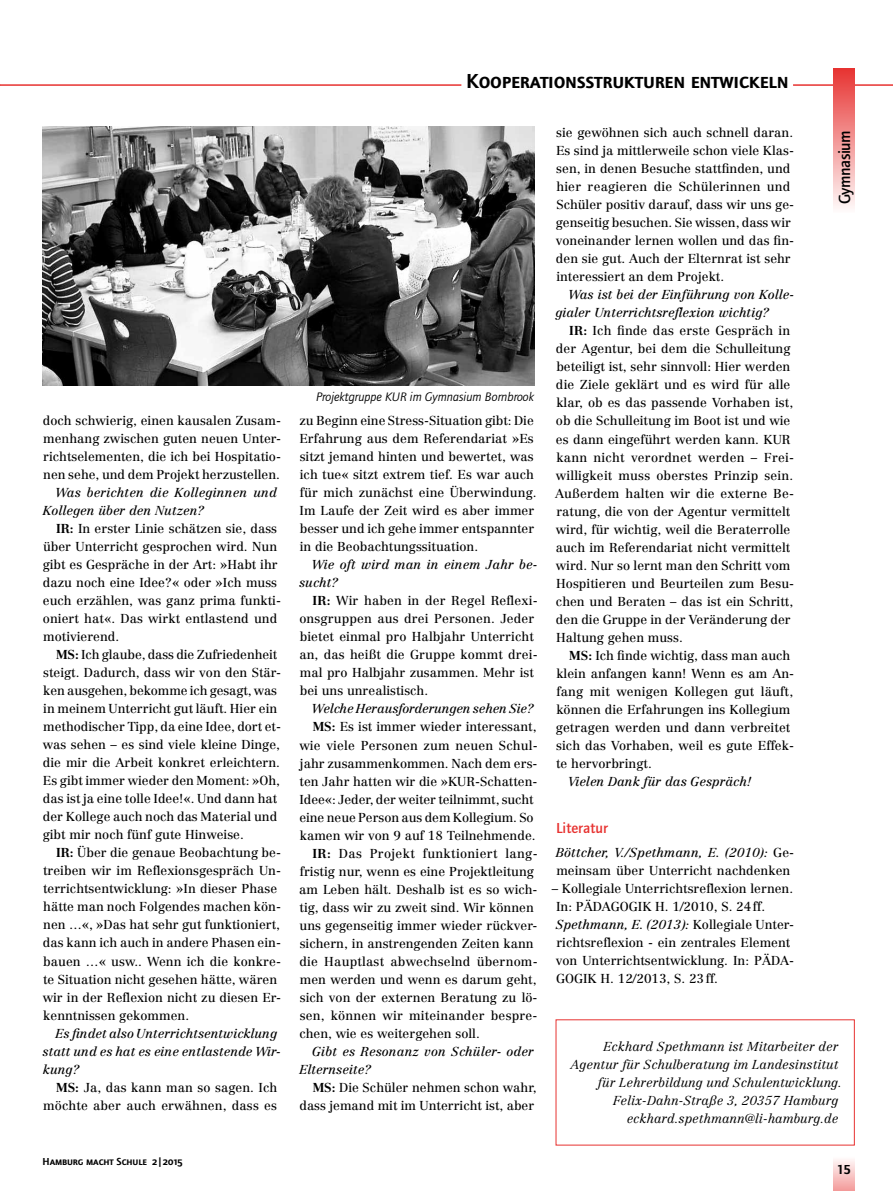
<style>
.page{position:relative;width:893px;height:1191px;background:#fff}
.page>*{position:absolute;margin:0;border:0;box-sizing:border-box;transform-origin:0 0}
.t1{font:600 21px "Foundry Journal SC";color:#000}
.t2{font:500 16.5px "Foundry Journal";letter-spacing:-.03em;color:#000}
.t3{font:500 15px "Foundry Journal";color:#e73230}
.t4{font:600 13.5px "Foundry Journal";color:#000}
.t5{font:12.75px/18px "Centennial";color:#000}
.t6{font:italic 12.75px/18px "Centennial";color:#000}
.t7{font:italic 300 12.75px/18px "Centennial";color:#000;text-align:right}
.t8{font:italic 12.75px "Foundry Journal";letter-spacing:-.005em;color:#000}
.t9{font:12.75px "Centennial";letter-spacing:.025em;color:#000}
.t10{font:600 10.5px "Foundry Journal SC";color:#000}
.s1{font-weight:700}
.s2{font-style:italic}
</style>
<div class="page">
<hr style="left:0;top:84px;width:893px;height:2px;background:#e73230">
<div style="left:833px;top:1157px;width:22px;height:34px;background:linear-gradient(to bottom,#fffcfc,#f39d9c)"></div>
<div style="left:461px;top:81px;width:332px;height:6px;background:#fff"></div>
<div style="left:833px;top:68px;width:22px;height:145px;background:linear-gradient(to bottom,#e73231,#fffcfc)"></div>
<img style="left:43px;top:127px;width:491px;height:258px">
<p class="t5" style="left:43px;top:412px;width:240px;text-align:justify">doch schwierig, einen kausalen Zusam&shy;menhang zwischen guten neuen Unter&shy;richtselementen, die ich bei Hospitatio&shy;nen sehe, und dem Projekt herzustellen.</p>
<p class="t6" style="left:43px;top:483px;width:236px;text-indent:12px">Was berichten die Kolleginnen und<br>Kollegen über den Nutzen?</p>
<p class="t5" style="left:43px;top:520px;width:240px;text-indent:13px"><span class="s1">IR:</span> In erster Linie schätzen sie, dass über Unterricht gesprochen wird. Nun gibt es Gespräche in der Art: »Habt ihr dazu noch eine Idee?« oder »Ich muss euch erzählen, was ganz prima funkti&shy;oniert hat«. Das wirkt entlastend und motivierend.</p>
<p class="t5" style="left:43px;top:646px;width:240px;text-indent:13px"><span class="s1">MS:</span> Ich glaube, dass die Zufriedenheit steigt. Dadurch, dass wir von den Stär&shy;ken ausgehen, bekomme ich gesagt, was in meinem Unterricht gut läuft. Hier ein methodischer Tipp, da eine Idee, dort et&shy;was sehen – es sind viele kleine Dinge, die mir die Arbeit konkret erleichtern.<br>Es gibt immer wieder den Moment: »Oh, das ist ja eine tolle Idee!«. Und dann hat der Kollege auch noch das Material und gibt mir noch fünf gute Hinweise.</p>
<p class="t5" style="left:43px;top:844px;width:240px;text-indent:13px"><span class="s1">IR:</span> Über die genaue Beobachtung be&shy;treiben wir im Reflexionsgespräch Un&shy;terrichtsentwicklung: »In dieser Phase hätte man noch Folgendes machen kön&shy;nen …«, »Das hat sehr gut funktioniert, das kann ich auch in andere Phasen ein&shy;bauen …« usw.. Wenn ich die konkre&shy;te Situation nicht gesehen hätte, wären wir in der Reflexion nicht zu diesen Er&shy;kenntnissen gekommen.</p>
<p class="t6" style="left:43px;top:1024px;width:240px;text-indent:13px">Es findet also Unterrichtsentwicklung statt und es hat es eine entlastende Wir&shy;kung?</p>
<p class="t5" style="left:43px;top:1078px;width:236px;text-align:right"><span class="s1">MS:</span> Ja, das kann man so sagen. Ich möchte aber auch erwähnen, dass es</p>
<p class="t10" style="left:43px;top:1155px;width:142px">Hamburg macht Schule 2|2015</p>
<h1 class="t1" style="left:466px;top:69px;width:324px">Kooperationsstrukturen entwickeln</h1>
<p class="t8" style="left:315px;top:390px;width:220px">Projektgruppe KUR im Gymnasium Bornbrook</p>
<p class="t5" style="left:299px;top:412px;width:239px">zu Beginn eine Stress-Situation gibt: Die Erfahrung aus dem Referendariat »Es sitzt jemand hinten und bewertet, was ich tue« sitzt extrem tief. Es war auch für mich zunächst eine Überwindung.<br>Im Laufe der Zeit wird es aber immer besser und ich gehe immer entspannter in die Beobachtungssituation.</p>
<p class="t6" style="left:299px;top:556px;width:240px;text-indent:13px">Wie oft wird man in einem Jahr be&shy;sucht?</p>
<p class="t5" style="left:299px;top:592px;width:240px;text-indent:13px"><span class="s1">IR:</span> Wir haben in der Regel Reflexi&shy;onsgruppen aus drei Personen. Jeder bietet einmal pro Halbjahr Unterricht an, das heißt die Gruppe kommt drei&shy;mal pro Halbjahr zusammen. Mehr ist bei uns unrealistisch.</p>
<p class="t6" style="left:312px;top:700px;width:224px">Welche Herausforderungen sehen Sie?</p>
<p class="t5" style="left:313px;top:718px;width:225px"><span class="s1">MS:</span> Es ist immer wieder interessant,</p>
<p class="t5" style="left:299px;top:736px;width:240px">wie viele Personen zum neuen Schul-</p>
<p class="t5" style="left:300px;top:754px;width:239px">jahr zusammenkommen. Nach dem ers-</p>
<p class="t5" style="left:300px;top:772px;width:239px">ten Jahr hatten wir die »KUR-Schatten-</p>
<p class="t5" style="left:300px;top:790px;width:236px">Idee«: Jeder, der weiter teilnimmt, sucht</p>
<p class="t5" style="left:299px;top:808px;width:236px">eine neue Person aus dem Kollegium. So</p>
<p class="t5" style="left:300px;top:826px;width:237px">kamen wir von 9 auf 18 Teilnehmende.</p>
<p class="t9" style="left:313px;top:845px;width:226px"><span class="s1">IR:</span> Das Projekt funktioniert lang-</p>
<p class="t5" style="left:300px;top:862px;width:236px">fristig nur, wenn es eine Projektleitung</p>
<p class="t5" style="left:299px;top:880px;width:240px">am Leben hält. Deshalb ist es so wich-</p>
<p class="t5" style="left:300px;top:898px;width:236px">tig, dass wir zu zweit sind. Wir können</p>
<p class="t5" style="left:300px;top:916px;width:239px">uns gegenseitig immer wieder rückver-</p>
<p class="t5" style="left:300px;top:934px;width:236px">sichern, in anstrengenden Zeiten kann</p>
<p class="t5" style="left:299px;top:952px;width:240px">die Hauptlast abwechselnd übernom-</p>
<p class="t5" style="left:300px;top:970px;width:238px">men werden und wenn es darum geht,</p>
<p class="t5" style="left:300px;top:988px;width:239px">sich von der externen Beratung zu lö-</p>
<p class="t5" style="left:300px;top:1006px;width:239px">sen, können wir miteinander bespre-</p>
<p class="t5" style="left:299px;top:1024px;width:182px">chen, wie es weitergehen soll.</p>
<p class="t6" style="left:299px;top:1042px;width:236px;text-indent:13px">Gibt es Resonanz von Schüler- oder<br>Elternseite?</p>
<p class="t5" style="left:299px;top:1078px;width:239px;text-align:right"><span class="s1">MS:</span> Die Schüler nehmen schon wahr, dass jemand mit im Unterricht ist, aber</p>
<p class="t5" style="left:556px;top:124px;width:240px">sie gewöhnen sich auch schnell daran.<br>Es sind ja mittlerweile schon viele Klas&shy;sen, in denen Besuche stattfinden, und hier reagieren die Schülerinnen und Schüler positiv darauf, dass wir uns ge&shy;genseitig besuchen. Sie wissen, dass wir voneinander lernen wollen und das fin&shy;den sie gut. Auch der Elternrat ist sehr interessiert an dem Projekt.</p>
<p class="t6" style="left:555px;top:286px;width:240px;text-indent:13px">Was ist bei der Einführung von Kolle&shy;gialer Unterrichtsreflexion wichtig?</p>
<p class="t5" style="left:555px;top:322px;width:241px;text-indent:14px"><span class="s1">IR:</span> Ich finde das erste Gespräch in der Agentur, bei dem die Schulleitung beteiligt ist, sehr sinnvoll: Hier werden die Ziele geklärt und es wird für alle klar, ob es das passende Vorhaben ist, ob die Schulleitung im Boot ist und wie es dann eingeführt werden kann. KUR kann nicht verordnet werden – Frei&shy;willigkeit muss oberstes Prinzip sein.<br>Außerdem halten wir die externe Be&shy;ratung, die von der Agentur vermittelt wird, für wichtig, weil die Beraterrolle auch im Referendariat nicht vermittelt wird. Nur so lernt man den Schritt vom Hospitieren und Beurteilen zum Besu&shy;chen und Beraten – das ist ein Schritt, den die Gruppe in der Veränderung der Haltung gehen muss.</p>
<p class="t5" style="left:556px;top:646px;width:240px;text-indent:13px"><span class="s1">MS:</span> Ich finde wichtig, dass man auch klein anfangen kann! Wenn es am An&shy;fang mit wenigen Kollegen gut läuft, können die Erfahrungen ins Kollegium getragen werden und dann verbreitet sich das Vorhaben, weil es gute Effek&shy;te hervorbringt.</p>
<p class="t6" style="left:568px;top:772px;width:185px">Vielen Dank für das Gespräch!</p>
<p class="t3" style="left:556px;top:820px;width:53px">Literatur</p>
<p class="t5" style="left:556px;top:844px;width:240px"><span class="s2">Böttcher, V./Spethmann, E. (2010):</span> Ge&shy;meinsam über Unterricht nachdenken</p>
<p class="t5" style="left:556px;top:880px;width:240px;text-indent:-4px">– Kollegiale Unterrichtsreflexion lernen.<br>In: PÄDAGOGIK H. 1/2010, S. 24ff.<br><span class="s2">Spethmann, E. (2013):</span> Kollegiale Unter&shy;richtsreflexion - ein zentrales Element von Unterrichtsentwicklung. In: PÄDA-GOGIK H. 12/2013, S. 23ff.</p>
<p class="t2" style="left:835px;top:204px;width:75px;rotate:-90deg">Gymnasium</p>
<p class="t7" style="left:571px;top:1037px;width:273px">Eckhard Spethmann ist Mitarbeiter der Agentur für Schulberatung im Landesinstitut für Lehrerbildung und Schulentwicklung.<br>Felix-Dahn-Straße 3, 20357 Hamburg eckhard.spethmann@li-hamburg.de</p>
<p class="t4" style="left:837px;top:1161px;width:16px">15</p>
</div>
